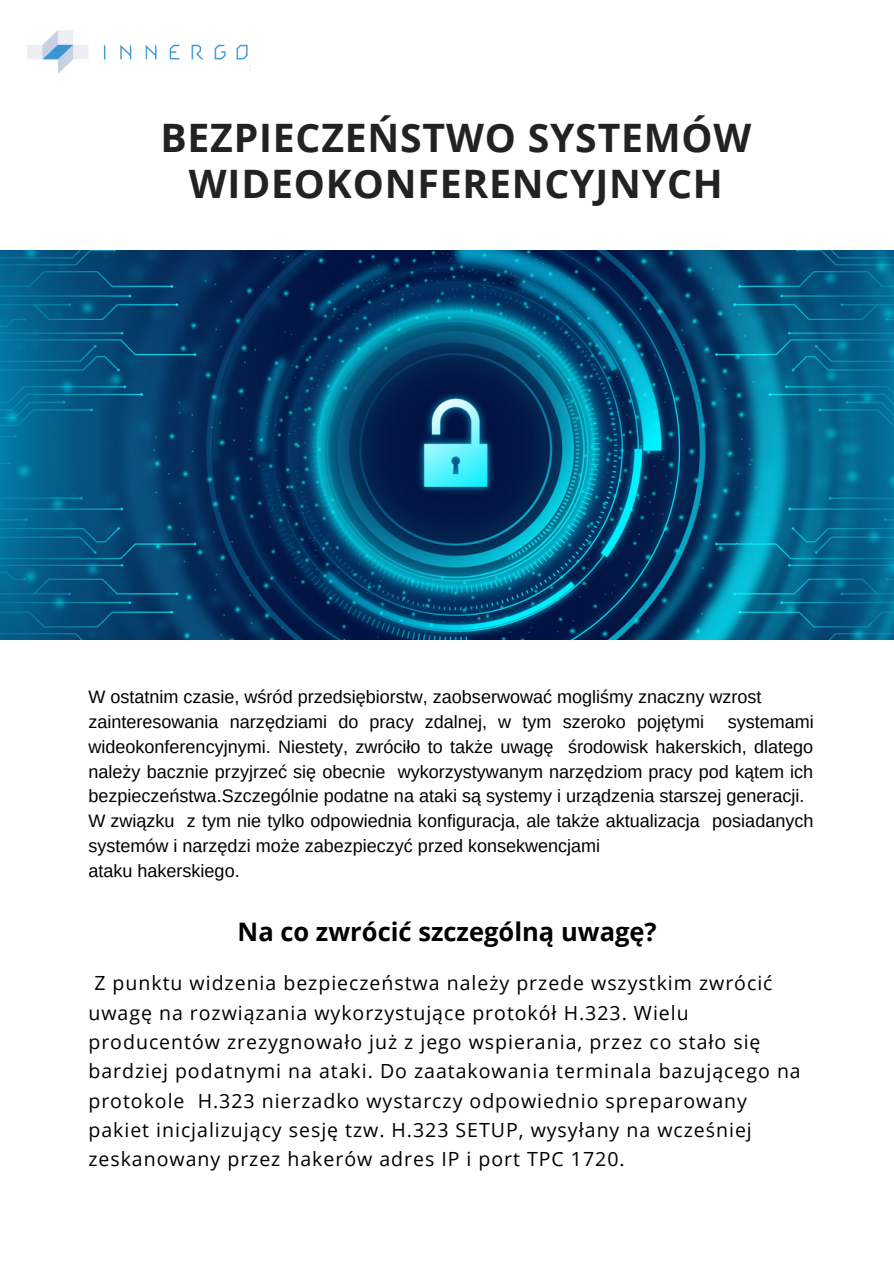
<style>
.page{position:relative;width:894px;height:1264px;background:#fff}
.page>*{position:absolute;margin:0;border:0;box-sizing:border-box;transform-origin:0 0}
.t1{font:700 39.15px/46.8px "Open Sans";letter-spacing:.02em;color:#222320;text-align:center}
.t2{font:700 25.5px "Open Sans";color:#000}
.t3{font:19.5px/29.2px "Open Sans";letter-spacing:.05em;color:#000}
.t4{font:18px/24.8px "Arimo";color:#000;text-align:justify}
</style>
<div class="page">
<img style="left:0;top:250px;width:893px;height:390px">
<img style="left:27px;top:31px;width:221px;height:41px">
<p class="t1" style="left:160px;top:113px;width:592px">BEZPIECZEŃSTWO SYSTEMÓW<br>WIDEOKONFERENCYJNYCH</p>
<p class="t4" style="left:88px;top:684px;width:674px">W ostatnim czasie, wśród przedsiębiorstw, zaobserwować mogliśmy znaczny wzrost</p>
<p class="t4" style="left:88px;top:709px;width:617px">zainteresowania narzędziami do pracy zdalnej, w tym szeroko pojętymi</p>
<p class="t4" style="left:88px;top:709px;width:726px;text-indent:639px">systemami wideokonferencyjnymi. Niestety, zwróciło to także uwagę środowisk hakerskich, dlatego należy bacznie przyjrzeć się obecnie wykorzystywanym narzędziom pracy pod kątem ich bezpieczeństwa.Szczególnie podatne na ataki są systemy i urządzenia starszej generacji.</p>
<p class="t4" style="left:88px;top:808px;width:726px">W związku z tym nie tylko odpowiednia konfiguracja, ale także aktualizacja posiadanych systemów i narzędzi może zabezpieczyć przed konsekwencjami</p>
<p class="t4" style="left:88px;top:858px;width:153px">ataku hakerskiego.</p>
<p class="t2" style="left:237px;top:914px;width:420px">Na co zwrócić szczególną uwagę?</p>
<p class="t3" style="left:94px;top:968px;width:679px">Z punktu widzenia bezpieczeństwa należy przede wszystkim zwrócić</p>
<p class="t3" style="left:88px;top:997px;width:713px">uwagę na rozwiązania wykorzystujące protokół H.323. Wielu producentów zrezygnowało już z jego wspierania, przez co stało się bardziej podatnymi na ataki. Do zaatakowania terminala bazującego na protokole H.323 nierzadko wystarczy odpowiednio spreparowany pakiet inicjalizujący sesję tzw. H.323 SETUP, wysyłany na wcześniej zeskanowany przez hakerów adres IP i port TPC 1720.</p>
</div>
